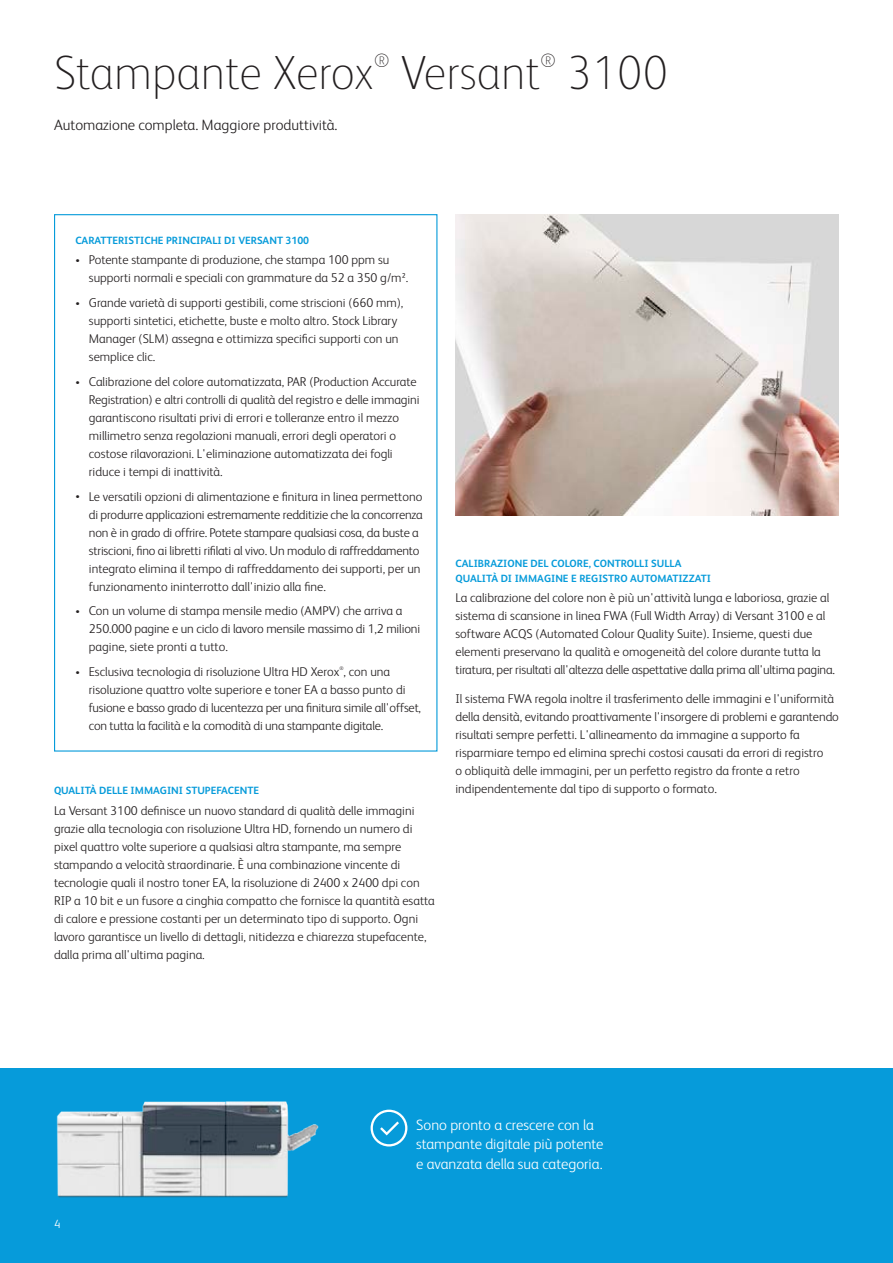
<style>
.page{position:relative;width:893px;height:1263px;background:#fff}
.page>*{position:absolute;margin:0;border:0;box-sizing:border-box;transform-origin:0 0}
.t1{font:100 48px "Xerox Sans";color:#231f20}
.t2{font:100 19.2px "Xerox Sans";color:#231f20}
.t3{font:300 15px/19.5px "Xerox Sans";color:#fff}
.t4{font:300 15px "Xerox Sans";color:#231f20}
.t5{font:300 12.75px/18px "Xerox Sans";color:#231f20}
.t6{font:300 12px "Xerox Sans";color:#fff}
.t7{font:700 10.5px/15px "Xerox Sans";color:#069bda}
.t8{font:300 5.1px "Xerox Sans";color:#231f20}
.s1{font-size:9px}
</style>
<div class="page">
<div style="left:0;top:1068px;width:893px;height:195px;background:#069bda"></div>
<svg style="left:371px;top:1110px;width:36px;height:36px"></svg>
<img style="left:56px;top:1101px;width:263px;height:97px">
<img style="left:455px;top:214px;width:384px;height:301px">
<h1 class="t1" style="left:54px;top:41px;width:322px">Stampante Xerox</h1>
<h2 class="t2" style="left:374px;top:48px;width:17px">®</h2>
<h1 class="t1" style="left:400px;top:41px;width:142px">Versant</h1>
<h2 class="t2" style="left:540px;top:48px;width:17px">®</h2>
<h1 class="t1" style="left:566px;top:41px;width:103px">3100</h1>
<p class="t4" style="left:54px;top:115px;width:285px">Automazione completa. Maggiore produttività.</p>
<p class="t7" style="left:75px;top:232px;width:235px">CARATTERISTICHE PRINCIPALI DI VERSANT 3100</p>
<p class="t5" style="left:89px;top:250px;width:321px;text-indent:-14px"><span class="s1">•</span> Potente stampante di produzione, che stampa 100 ppm su supporti normali e speciali con grammature da 52 a 350 g/m².</p>
<p class="t5" style="left:89px;top:293px;width:316px;text-indent:-14px"><span class="s1">•</span> Grande varietà di supporti gestibili, come striscioni (660 mm), supporti sintetici, etichette, buste e molto altro. Stock Library Manager (SLM) assegna e ottimizza specifici supporti con un semplice clic.</p>
<p class="t5" style="left:89px;top:372px;width:332px;text-indent:-14px"><span class="s1">•</span> Calibrazione del colore automatizzata, PAR (Production Accurate Registration) e altri controlli di qualità del registro e delle immagini garantiscono risultati privi di errori e tolleranze entro il mezzo millimetro senza regolazioni manuali, errori degli operatori o costose rilavorazioni. L'eliminazione automatizzata dei fogli riduce i tempi di inattività.</p>
<p class="t5" style="left:89px;top:487px;width:335px;text-indent:-14px"><span class="s1">•</span> Le versatili opzioni di alimentazione e finitura in linea permettono di produrre applicazioni estremamente redditizie che la concorrenza non è in grado di offrire. Potete stampare qualsiasi cosa, da buste a striscioni, fino ai libretti rifilati al vivo. Un modulo di raffreddamento integrato elimina il tempo di raffreddamento dei supporti, per un funzionamento ininterrotto dall'inizio alla fine.</p>
<p class="t5" style="left:89px;top:601px;width:333px;text-indent:-14px"><span class="s1">•</span> Con un volume di stampa mensile medio (AMPV) che arriva a<br>250.000 pagine e un ciclo di lavoro mensile massimo di 1,2 milioni pagine, siete pronti a tutto.</p>
<p class="t5" style="left:75px;top:662px;width:316px"><span class="s1">•</span> Esclusiva tecnologia di risoluzione Ultra HD Xerox , con una</p>
<p class="t8" style="left:339px;top:665px;width:6px">®</p>
<p class="t5" style="left:89px;top:680px;width:334px">risoluzione quattro volte superiore e toner EA a basso punto di fusione e basso grado di lucentezza per una finitura simile all'offset, con tutta la facilità e la comodità di una stampante digitale.</p>
<p class="t7" style="left:54px;top:783px;width:207px">QUALITÀ DELLE IMMAGINI STUPEFACENTE</p>
<p class="t5" style="left:54px;top:801px;width:382px">La Versant 3100 definisce un nuovo standard di qualità delle immagini grazie alla tecnologia con risoluzione Ultra HD, fornendo un numero di pixel quattro volte superiore a qualsiasi altra stampante, ma sempre stampando a velocità straordinarie. È una combinazione vincente di tecnologie quali il nostro toner EA, la risoluzione di 2400 x 2400 dpi con RIP a 10 bit e un fusore a cinghia compatto che fornisce la quantità esatta di calore e pressione costanti per un determinato tipo di supporto. Ogni lavoro garantisce un livello di dettagli, nitidezza e chiarezza stupefacente, dalla prima all'ultima pagina.</p>
<p class="t7" style="left:455px;top:555px;width:257px">CALIBRAZIONE DEL COLORE, CONTROLLI SULLA<br>QUALITÀ DI IMMAGINE E REGISTRO AUTOMATIZZATI</p>
<p class="t5" style="left:455px;top:588px;width:381px">La calibrazione del colore non è più un'attività lunga e laboriosa, grazie al sistema di scansione in linea FWA (Full Width Array) di Versant 3100 e al software ACQS (Automated Colour Quality Suite). Insieme, questi due elementi preservano la qualità e omogeneità del colore durante tutta la tiratura, per risultati all'altezza delle aspettative dalla prima all'ultima pagina.</p>
<p class="t5" style="left:455px;top:689px;width:385px">Il sistema FWA regola inoltre il trasferimento delle immagini e l'uniformità della densità, evitando proattivamente l'insorgere di problemi e garantendo risultati sempre perfetti. L'allineamento da immagine a supporto fa risparmiare tempo ed elimina sprechi costosi causati da errori di registro<br>o obliquità delle immagini, per un perfetto registro da fronte a retro indipendentemente dal tipo di supporto o formato.</p>
<p class="t6" style="left:54px;top:1216px;width:8px">4</p>
<p class="t3" style="left:416px;top:1114px;width:189px">Sono pronto a crescere con la stampante digitale più potente e avanzata della sua categoria.</p>
</div>
